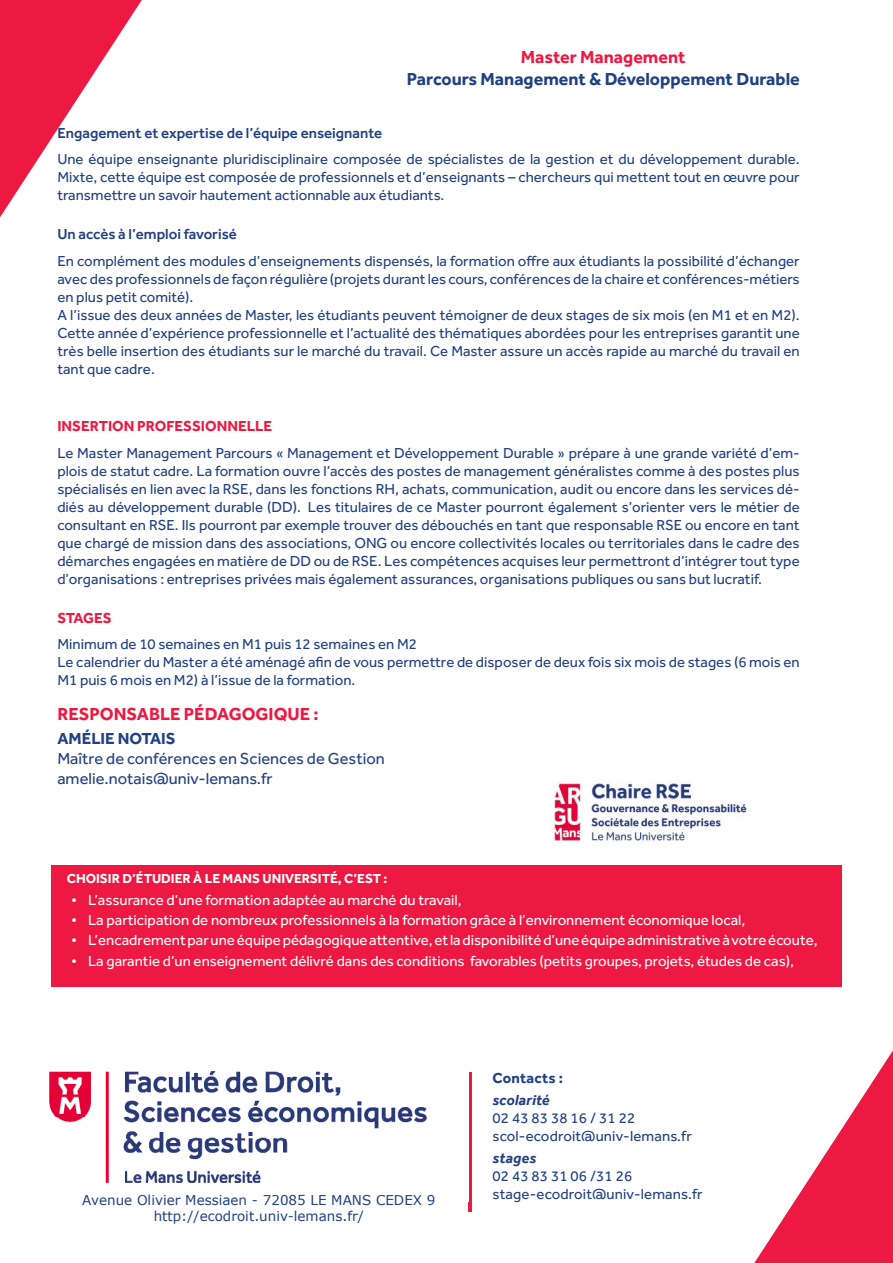
<style>
.page{position:relative;width:893px;height:1263px;background:#fff}
.page>*{position:absolute;margin:0;border:0;box-sizing:border-box;transform-origin:0 0}
.t1{font:700 18px/21.6px "Effra";color:#224181;text-align:center}
.t2{font:700 18px "Effra";color:#ed1943}
.t3{font:16.5px "Effra";color:#224181}
.t4{font:700 16.5px "Effra";color:#224181}
.t5{font:15px/18px "Effra";color:#224181;text-align:justify}
.t6{font:15px "Effra";color:#fff}
.t7{font:500 15px "Effra";color:#224181}
.t8{font:700 15px "Effra";color:#ed1943}
.t9{font:italic 700 15px "Effra";letter-spacing:.01em;color:#224181}
.t10{font:700 15px "Effra";letter-spacing:.01em;color:#224181}
.t11{font:13.5px "Verdana";color:#224181}
.t12{font:700 13.5px "Effra";color:#fff}
.s1{color:#ed1943}
</style>
<div class="page">
<svg style="left:754px;top:1050px;width:139px;height:213px"></svg>
<svg style="left:0;top:0;width:142px;height:217px"></svg>
<div style="left:51px;top:865px;width:791px;height:121px;background:#ed1943"></div>
<hr style="left:468px;top:1072px;width:3px;height:140px;background:#ed1943">
<img style="left:49px;top:1071px;width:378px;height:112px">
<img style="left:552px;top:780px;width:197px;height:62px">
<p class="t1" style="left:407px;top:46px;width:395px"><span class="s1">Master Management<br></span>Parcours Management &amp; Développement Durable</p>
<p class="t7" style="left:57px;top:124px;width:326px">Engagement et expertise de l’équipe enseignante</p>
<p class="t5" style="left:57px;top:150px;width:744px">Une équipe enseignante pluridisciplinaire composée de spécialistes de la gestion et du développement durable.<br>Mixte, cette équipe est composée de professionnels et d’enseignants – chercheurs qui mettent tout en œuvre pour transmettre un savoir hautement actionnable aux étudiants.</p>
<p class="t7" style="left:57px;top:225px;width:181px">Un accès à l’emploi favorisé</p>
<p class="t5" style="left:57px;top:252px;width:744px">En complément des modules d’enseignements dispensés, la formation offre aux étudiants la possibilité d’échanger avec des professionnels de façon régulière (projets durant les cours, conférences de la chaire et conférences-métiers en plus petit comité).</p>
<p class="t5" style="left:57px;top:306px;width:744px">A l’issue des deux années de Master, les étudiants peuvent témoigner de deux stages de six mois (en M1 et en M2).<br>Cette année d’expérience professionnelle et l’actualité des thématiques abordées pour les entreprises garantit une très belle insertion des étudiants sur le marché du travail. Ce Master assure un accès rapide au marché du travail en tant que cadre.</p>
<p class="t8" style="left:57px;top:417px;width:216px">INSERTION PROFESSIONNELLE</p>
<p class="t5" style="left:57px;top:443px;width:744px">Le Master Management Parcours « Management et Développement Durable » prépare à une grande variété d’em&shy;plois de statut cadre. La formation ouvre l’accès des postes de management généralistes comme à des postes plus spécialisés en lien avec la RSE, dans les fonctions RH, achats, communication, audit ou encore dans les services dé&shy;diés au développement durable (DD). Les titulaires de ce Master pourront également s’orienter vers le métier de consultant en RSE. Ils pourront par exemple trouver des débouchés en tant que responsable RSE ou encore en tant que chargé de mission dans des associations, ONG ou encore collectivités locales ou territoriales dans le cadre des démarches engagées en matière de DD ou de RSE. Les compétences acquises leur permettront d’intégrer tout type d’organisations : entreprises privées mais également assurances, organisations publiques ou sans but lucratif.</p>
<p class="t8" style="left:57px;top:609px;width:56px">STAGES</p>
<p class="t5" style="left:57px;top:635px;width:361px">Minimum de 10 semaines en M1 puis 12 semaines en M2</p>
<p class="t5" style="left:57px;top:653px;width:744px">Le calendrier du Master a été aménagé afin de vous permettre de disposer de deux fois six mois de stages (6 mois en<br>M1 puis 6 mois en M2) à l’issue de la formation.</p>
<p class="t2" style="left:57px;top:703px;width:263px">RESPONSABLE PÉDAGOGIQUE :</p>
<p class="t4" style="left:57px;top:729px;width:120px">AMÉLIE NOTAIS</p>
<p class="t3" style="left:57px;top:749px;width:329px">Maître de conférences en Sciences de Gestion</p>
<p class="t3" style="left:57px;top:769px;width:217px">amelie.notais@univ-lemans.fr</p>
<p class="t12" style="left:67px;top:870px;width:322px">CHOISIR D’ÉTUDIER À LE MANS UNIVERSITÉ, C’EST :</p>
<p class="t6" style="left:71px;top:891px;width:392px">• L’assurance d’une formation adaptée au marché du travail,</p>
<p class="t6" style="left:71px;top:911px;width:676px">• La participation de nombreux professionnels à la formation grâce à l’environnement économique local,</p>
<p class="t6" style="left:71px;top:932px;width:748px">• L’encadrement par une équipe pédagogique attentive, et la disponibilité d’une équipe administrative à votre écoute,</p>
<p class="t6" style="left:71px;top:952px;width:724px">• La garantie d’un enseignement délivré dans des conditions favorables (petits groupes, projets, études de cas),</p>
<p class="t11" style="left:82px;top:1191px;width:355px">Avenue Olivier Messiaen - 72085 LE MANS CEDEX 9</p>
<p class="t11" style="left:154px;top:1207px;width:212px">http://ecodroit.univ-lemans.fr/</p>
<p class="t10" style="left:492px;top:1068px;width:72px">Contacts :</p>
<p class="t9" style="left:492px;top:1091px;width:59px">scolarité</p>
<p class="t5" style="left:492px;top:1108px;width:144px">02 43 83 38 16 / 31 22</p>
<p class="t5" style="left:492px;top:1126px;width:201px">scol-ecodroit@univ-lemans.fr</p>
<p class="t9" style="left:492px;top:1149px;width:45px">stages</p>
<p class="t5" style="left:492px;top:1167px;width:141px">02 43 83 31 06 /31 26</p>
<p class="t5" style="left:492px;top:1185px;width:212px">stage-ecodroit@univ-lemans.fr</p>
</div>
